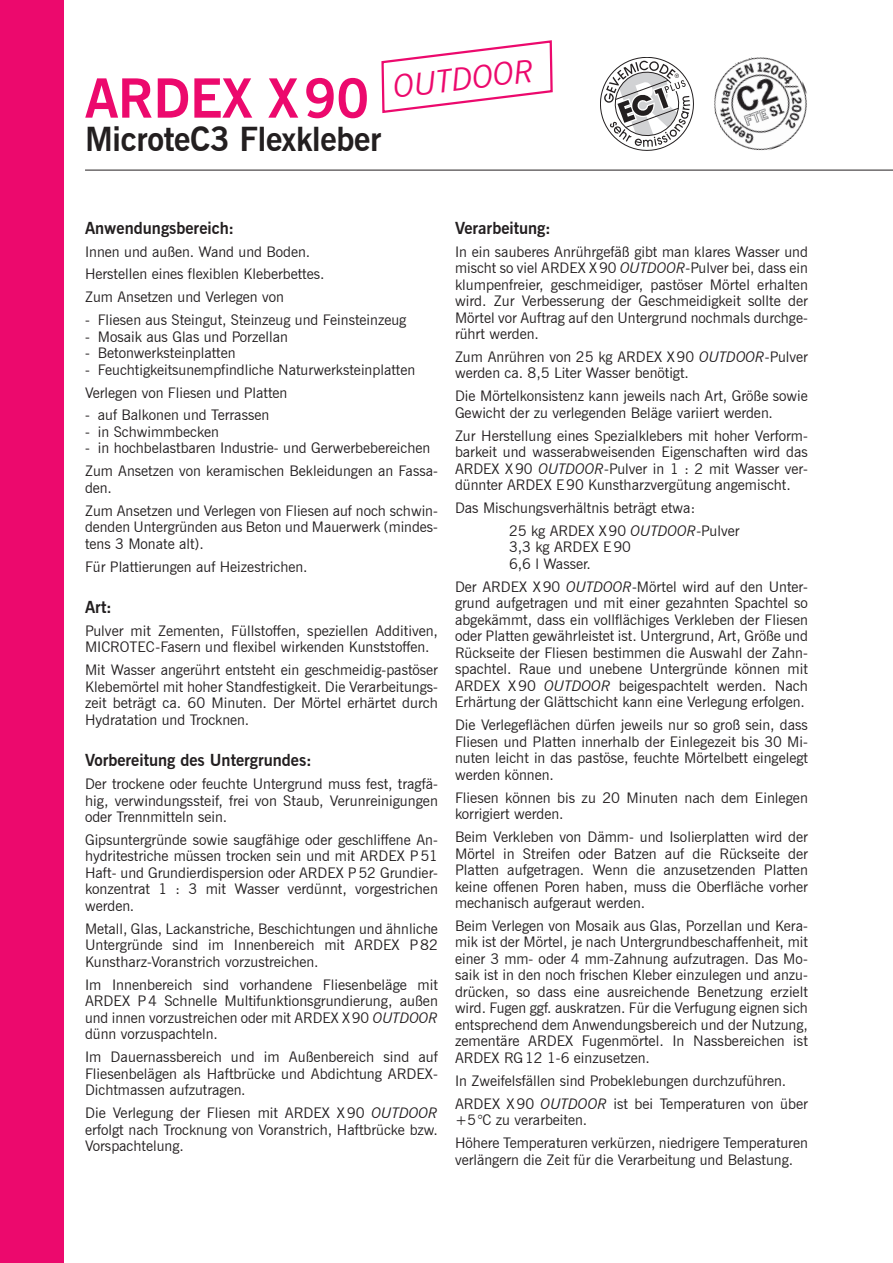
<style>
.page{position:relative;width:893px;height:1263px;background:#fff}
.page>*{position:absolute;margin:0;border:0;box-sizing:border-box;transform-origin:0 0}
.Produktname_Innensei{font:700 54px "News Gothic BT";letter-spacing:-.01em;color:#ec096d}
.Produktbezeichnung_I{font:700 33px "News Gothic BT";letter-spacing:-.01em;color:#231f20}
.t1{font:italic 31.5px "News Gothic BT";color:#ec096d}
.Zwischentitel{font:700 16.5px "News Gothic BT";color:#231f20}
.Grundtext_mit_Abstan{font:14.7px/16.5px "News Gothic BT";color:#231f20;text-align:justify}
.s1{font-style:italic}
</style>
<div class="page">
<div style="left:0;top:0;width:64px;height:1263px;background:#ec096d"></div>
<hr style="left:85px;top:170px;width:808px;height:1px;background:#231f20">
<svg style="left:381px;top:40px;width:172px;height:74px"></svg>
<svg style="left:600px;top:57px;width:94px;height:94px"></svg>
<img style="left:714px;top:57px;width:93px;height:94px">
<p class="Produktname_Innensei" style="left:85px;top:66px;width:286px">ARDEX X90</p>
<p class="Produktbezeichnung_I" style="left:85px;top:119px;width:298px">MicroteC3 Flexkleber</p>
<p class="t1" style="left:391px;top:68px;width:143px;rotate:-7deg">OUTDOOR</p>
<p class="Zwischentitel" style="left:85px;top:218px;width:151px">Anwendungsbereich:</p>
<p class="Grundtext_mit_Abstan" style="left:85px;top:243px;width:227px">Innen und außen. Wand und Boden.</p>
<p class="Grundtext_mit_Abstan" style="left:85px;top:266px;width:241px">Herstellen eines flexiblen Kleberbettes.</p>
<p class="Grundtext_mit_Abstan" style="left:85px;top:289px;width:200px">Zum Ansetzen und Verlegen von</p>
<p class="Grundtext_mit_Abstan" style="left:85px;top:312px;width:323px">- Fliesen aus Steingut, Steinzeug und Feinsteinzeug</p>
<p class="Grundtext_mit_Abstan" style="left:85px;top:328px;width:205px">- Mosaik aus Glas und Porzellan</p>
<p class="Grundtext_mit_Abstan" style="left:85px;top:345px;width:152px">- Betonwerksteinplatten</p>
<p class="Grundtext_mit_Abstan" style="left:85px;top:361px;width:332px">- Feuchtigkeitsunempfindliche Naturwerksteinplatten</p>
<p class="Grundtext_mit_Abstan" style="left:85px;top:384px;width:204px">Verlegen von Fliesen und Platten</p>
<p class="Grundtext_mit_Abstan" style="left:85px;top:407px;width:186px">- auf Balkonen und Terrassen</p>
<p class="Grundtext_mit_Abstan" style="left:85px;top:423px;width:135px">- in Schwimmbecken</p>
<p class="Grundtext_mit_Abstan" style="left:85px;top:440px;width:347px">- in hochbelastbaren Industrie- und Gerwerbebereichen</p>
<p class="Grundtext_mit_Abstan" style="left:85px;top:463px;width:354px">Zum Ansetzen von keramischen Bekleidungen an Fassa&shy;den.</p>
<p class="Grundtext_mit_Abstan" style="left:85px;top:502px;width:354px">Zum Ansetzen und Verlegen von Fliesen auf noch schwin&shy;denden Untergründen aus Beton und Mauerwerk (mindes&shy;tens 3 Monate alt).</p>
<p class="Grundtext_mit_Abstan" style="left:85px;top:558px;width:224px">Für Plattierungen auf Heizestrichen.</p>
<p class="Zwischentitel" style="left:85px;top:597px;width:28px">Art:</p>
<p class="Grundtext_mit_Abstan" style="left:85px;top:622px;width:354px">Pulver mit Zementen, Füllstoffen, speziellen Additiven,<br>MICROTEC-Fasern und flexibel wirkenden Kunststoffen.</p>
<p class="Grundtext_mit_Abstan" style="left:85px;top:662px;width:354px">Mit Wasser angerührt entsteht ein geschmeidig-pastöser Klebemörtel mit hoher Standfestigkeit. Die Verarbeitungs&shy;zeit beträgt ca. 60 Minuten. Der Mörtel erhärtet durch Hydratation und Trocknen.</p>
<p class="Zwischentitel" style="left:85px;top:750px;width:228px">Vorbereitung des Untergrundes:</p>
<p class="Grundtext_mit_Abstan" style="left:85px;top:775px;width:354px">Der trockene oder feuchte Untergrund muss fest, tragfä&shy;hig, verwindungssteif, frei von Staub, Verunreinigungen oder Trennmitteln sein.</p>
<p class="Grundtext_mit_Abstan" style="left:85px;top:831px;width:354px">Gipsuntergründe sowie saugfähige oder geschliffene An&shy;hydritestriche müssen trocken sein und mit ARDEX P51<br>Haft- und Grundierdispersion oder ARDEX P52 Grundier&shy;konzentrat 1 : 3 mit Wasser verdünnt, vorgestrichen werden.</p>
<p class="Grundtext_mit_Abstan" style="left:85px;top:920px;width:354px">Metall, Glas, Lackanstriche, Beschichtungen und ähnliche Untergründe sind im Innenbereich mit ARDEX P82<br>Kunstharz-Voranstrich vorzustreichen.</p>
<p class="Grundtext_mit_Abstan" style="left:85px;top:976px;width:354px">Im Innenbereich sind vorhandene Fliesenbeläge mit ARDEX P4 Schnelle Multifunktionsgrundierung, außen und innen vorzustreichen oder mit ARDEX X90 <span class="s1">OUTDOOR </span>dünn vorzuspachteln.</p>
<p class="Grundtext_mit_Abstan" style="left:85px;top:1048px;width:354px">Im Dauernassbereich und im Außenbereich sind auf Fliesenbelägen als Haftbrücke und Abdichtung ARDEX-Dichtmassen aufzutragen.</p>
<p class="Grundtext_mit_Abstan" style="left:85px;top:1104px;width:354px">Die Verlegung der Fliesen mit ARDEX X90 <span class="s1">OUTDOOR </span>erfolgt nach Trocknung von Voranstrich, Haftbrücke bzw.<br>Vorspachtelung.</p>
<p class="Zwischentitel" style="left:455px;top:218px;width:97px">Verarbeitung:</p>
<p class="Grundtext_mit_Abstan" style="left:455px;top:243px;width:354px">In ein sauberes Anrührgefäß gibt man klares Wasser und mischt so viel ARDEX X90 <span class="s1">OUTDOOR</span>-Pulver bei, dass ein klumpenfreier, geschmeidiger, pastöser Mörtel erhalten wird. Zur Verbesserung der Geschmeidigkeit sollte der Mörtel vor Auftrag auf den Untergrund nochmals durchge&shy;rührt werden.</p>
<p class="Grundtext_mit_Abstan" style="left:455px;top:348px;width:354px">Zum Anrühren von 25 kg ARDEX X90 <span class="s1">OUTDOOR</span>-Pulver werden ca. 8,5 Liter Wasser benötigt.</p>
<p class="Grundtext_mit_Abstan" style="left:455px;top:388px;width:354px">Die Mörtelkonsistenz kann jeweils nach Art, Größe sowie<br>Gewicht der zu verlegenden Beläge variiert werden.</p>
<p class="Grundtext_mit_Abstan" style="left:455px;top:427px;width:354px">Zur Herstellung eines Spezialklebers mit hoher Verform&shy;barkeit und wasserabweisenden Eigenschaften wird das ARDEX X90 <span class="s1">OUTDOOR</span>-Pulver in 1 : 2 mit Wasser ver&shy;dünnter ARDEX E90 Kunstharzvergütung angemischt.</p>
<p class="Grundtext_mit_Abstan" style="left:455px;top:499px;width:242px">Das Mischungsverhältnis beträgt etwa:</p>
<p class="Grundtext_mit_Abstan" style="left:509px;top:522px;width:232px;text-align:left">25 kg ARDEX X90 <span class="s1">OUTDOOR</span>-Pulver<br>3,3 kg ARDEX E90<br>6,6 l Wasser.</p>
<p class="Grundtext_mit_Abstan" style="left:455px;top:578px;width:354px">Der ARDEX X90 <span class="s1">OUTDOOR</span>-Mörtel wird auf den Unter&shy;grund aufgetragen und mit einer gezahnten Spachtel so abgekämmt, dass ein vollflächiges Verkleben der Fliesen oder Platten gewährleistet ist. Untergrund, Art, Größe und Rückseite der Fliesen bestimmen die Auswahl der Zahn&shy;spachtel. Raue und unebene Untergründe können mit ARDEX X90 <span class="s1">OUTDOOR</span> beigespachtelt werden. Nach Erhärtung der Glättschicht kann eine Verlegung erfolgen.</p>
<p class="Grundtext_mit_Abstan" style="left:455px;top:717px;width:354px">Die Verlegeflächen dürfen jeweils nur so groß sein, dass Fliesen und Platten innerhalb der Einlegezeit bis 30 Mi&shy;nuten leicht in das pastöse, feuchte Mörtelbett eingelegt werden können.</p>
<p class="Grundtext_mit_Abstan" style="left:455px;top:789px;width:354px">Fliesen können bis zu 20 Minuten nach dem Einlegen korrigiert werden.</p>
<p class="Grundtext_mit_Abstan" style="left:455px;top:828px;width:354px">Beim Verkleben von Dämm- und Isolierplatten wird der Mörtel in Streifen oder Batzen auf die Rückseite der Platten aufgetragen. Wenn die anzusetzenden Platten keine offenen Poren haben, muss die Oberfläche vorher mechanisch aufgeraut werden.</p>
<p class="Grundtext_mit_Abstan" style="left:455px;top:917px;width:354px">Beim Verlegen von Mosaik aus Glas, Porzellan und Kera&shy;mik ist der Mörtel, je nach Untergrundbeschaffenheit, mit einer 3 mm- oder 4 mm-Zahnung aufzutragen. Das Mo&shy;saik ist in den noch frischen Kleber einzulegen und anzu&shy;drücken, so dass eine ausreichende Benetzung erzielt wird. Fugen ggf. auskratzen. Für die Verfugung eignen sich entsprechend dem Anwendungsbereich und der Nutzung, zementäre ARDEX Fugenmörtel. In Nassbereichen ist ARDEX RG12 1-6 einzusetzen.</p>
<p class="Grundtext_mit_Abstan" style="left:455px;top:1072px;width:333px">In Zweifelsfällen sind Probeklebungen durchzuführen.</p>
<p class="Grundtext_mit_Abstan" style="left:455px;top:1095px;width:354px">ARDEX X90 <span class="s1">OUTDOOR</span> ist bei Temperaturen von über +5°C zu verarbeiten.</p>
<p class="Grundtext_mit_Abstan" style="left:455px;top:1134px;width:354px">Höhere Temperaturen verkürzen, niedrigere Temperaturen verlängern die Zeit für die Verarbeitung und Belastung.</p>
</div>
